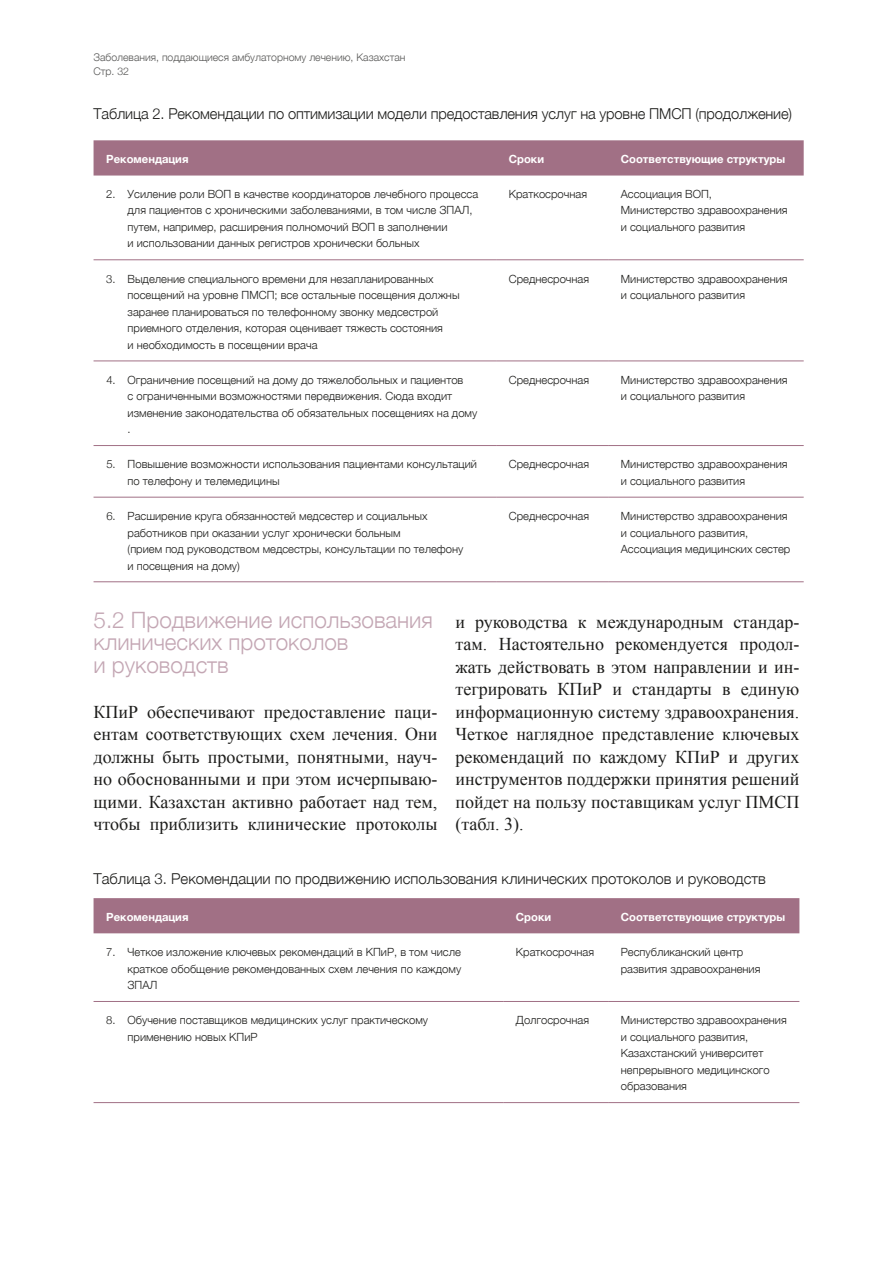
<style>
.page{position:relative;width:893px;height:1263px;background:#fff}
.page>*{position:absolute;margin:0;border:0;box-sizing:border-box;transform-origin:0 0}
.t1{font:300 22.5px/22.5px "Helvetica Neue";color:#c4a7b4}
.t2{font:18px/22.5px "Times New Roman";color:#1d1d1b;text-align:justify}
.t3{font:300 15px "Helvetica Neue";letter-spacing:-.01em;color:#1d1d1b}
.t4{font:300 11.25px/16.5px "Helvetica Neue";color:#1d1d1b}
.t5{font:700 11.25px "Helvetica Neue";color:#fff}
.t6{font:300 10.5px/13.5px "Helvetica Neue";color:#575756}
</style>
<div class="page">
<div style="left:94px;top:140px;width:710px;height:36px;background:#a17085"></div>
<hr style="left:94px;top:497px;width:402px;height:1px;background:#a17085">
<hr style="left:496px;top:497px;width:112px;height:1px;background:#a17085">
<hr style="left:608px;top:497px;width:196px;height:1px;background:#a17085">
<hr style="left:94px;top:581px;width:402px;height:1px;background:#a17085">
<hr style="left:496px;top:581px;width:112px;height:1px;background:#a17085">
<hr style="left:608px;top:581px;width:196px;height:1px;background:#a17085">
<hr style="left:94px;top:259px;width:402px;height:1px;background:#a17085">
<hr style="left:496px;top:259px;width:112px;height:1px;background:#a17085">
<hr style="left:608px;top:259px;width:196px;height:1px;background:#a17085">
<hr style="left:94px;top:361px;width:402px;height:1px;background:#a17085">
<hr style="left:496px;top:361px;width:112px;height:1px;background:#a17085">
<hr style="left:608px;top:361px;width:196px;height:1px;background:#a17085">
<hr style="left:94px;top:445px;width:402px;height:1px;background:#a17085">
<hr style="left:496px;top:445px;width:112px;height:1px;background:#a17085">
<hr style="left:608px;top:445px;width:196px;height:1px;background:#a17085">
<div style="left:94px;top:898px;width:705px;height:35px;background:#a17085"></div>
<hr style="left:94px;top:1001px;width:409px;height:1px;background:#a17085">
<hr style="left:503px;top:1001px;width:105px;height:1px;background:#a17085">
<hr style="left:608px;top:1001px;width:191px;height:1px;background:#a17085">
<hr style="left:94px;top:1102px;width:409px;height:1px;background:#a17085">
<hr style="left:503px;top:1102px;width:105px;height:1px;background:#a17085">
<hr style="left:608px;top:1102px;width:191px;height:1px;background:#a17085">
<p class="t6" style="left:94px;top:50px;width:313px">Заболевания, поддающиеся амбулаторному лечению, Казахстан<br>Стр. 32</p>
<h3 class="t3" style="left:94px;top:102px;width:700px">Таблица 2. Рекомендации по оптимизации модели предоставления услуг на уровне ПМСП (продолжение)</h3>
<p class="t5" style="left:106px;top:150px;width:84px">Рекомендация</p>
<p class="t5" style="left:509px;top:150px;width:37px">Сроки</p>
<p class="t5" style="left:621px;top:150px;width:166px">Соответствующие структуры</p>
<p class="t4" style="left:128px;top:185px;width:352px;text-indent:-21px">2. Усиление роли ВОП в качестве координаторов лечебного процесса для пациентов с хроническими заболеваниями, в том числе ЗПАЛ, путем, например, расширения полномочий ВОП в заполнении<br>и использовании данных регистров хронически больных</p>
<p class="t4" style="left:509px;top:185px;width:80px">Краткосрочная</p>
<p class="t4" style="left:621px;top:185px;width:168px">Ассоциация ВОП,<br>Министерство здравоохранения и социального развития</p>
<p class="t4" style="left:128px;top:269px;width:333px;text-indent:-21px">3. Выделение специального времени для незапланированных посещений на уровне ПМСП; все остальные посещения должны заранее планироваться по телефонному звонку медсестрой приемного отделения, которая оценивает тяжесть состояния<br>и необходимость в посещении врача</p>
<p class="t4" style="left:509px;top:269px;width:82px">Среднесрочная</p>
<p class="t4" style="left:621px;top:269px;width:168px">Министерство здравоохранения и социального развития</p>
<p class="t4" style="left:128px;top:371px;width:351px;text-indent:-21px">4. Ограничение посещений на дому до тяжелобольных и пациентов<br>с ограниченными возможностями передвижения. Сюда входит изменение законодательства об обязательных посещениях на дому .</p>
<p class="t4" style="left:509px;top:371px;width:82px">Среднесрочная</p>
<p class="t4" style="left:621px;top:371px;width:168px">Министерство здравоохранения и социального развития</p>
<p class="t4" style="left:128px;top:455px;width:351px;text-indent:-21px">5. Повышение возможности использования пациентами консультаций по телефону и телемедицины</p>
<p class="t4" style="left:509px;top:455px;width:82px">Среднесрочная</p>
<p class="t4" style="left:621px;top:455px;width:168px">Министерство здравоохранения и социального развития</p>
<p class="t4" style="left:128px;top:507px;width:337px;text-indent:-21px">6. Расширение круга обязанностей медсестер и социальных работников при оказании услуг хронически больным<br>(прием под руководством медсестры, консультации по телефону и посещения на дому)</p>
<p class="t4" style="left:509px;top:507px;width:82px">Среднесрочная</p>
<p class="t4" style="left:621px;top:507px;width:171px">Министерство здравоохранения и социального развития,<br>Ассоциация медицинских сестер</p>
<h1 class="t1" style="left:94px;top:607px;width:341px">5.2 Продвижение использования клинических протоколов<br>и руководств</h1>
<p class="t2" style="left:94px;top:700px;width:345px">КПиР обеспечивают предоставление паци&shy;ентам соответствующих схем лечения. Они должны быть простыми, понятными, науч&shy;но обоснованными и при этом исчерпываю&shy;щими. Казахстан активно работает над тем, чтобы приблизить клинические протоколы</p>
<p class="t2" style="left:455px;top:610px;width:345px">и руководства к международным стандар&shy;там. Настоятельно рекомендуется продол&shy;жать действовать в этом направлении и ин&shy;тегрировать КПиР и стандарты в единую информационную систему здравоохранения.<br>Четкое наглядное представление ключевых рекомендаций по каждому КПиР и других инструментов поддержки принятия решений пойдет на пользу поставщикам услуг ПМСП (табл. 3).</p>
<h3 class="t3" style="left:94px;top:867px;width:674px">Таблица 3. Рекомендации по продвижению использования клинических протоколов и руководств</h3>
<p class="t5" style="left:106px;top:908px;width:84px">Рекомендация</p>
<p class="t5" style="left:516px;top:908px;width:37px">Сроки</p>
<p class="t5" style="left:621px;top:908px;width:166px">Соответствующие структуры</p>
<p class="t4" style="left:128px;top:943px;width:335px;text-align:justify;text-indent:-21px">7. Четкое изложение ключевых рекомендаций в КПиР, в том числе краткое обобщение рекомендованных схем лечения по каждому ЗПАЛ</p>
<p class="t4" style="left:516px;top:943px;width:80px">Краткосрочная</p>
<p class="t4" style="left:621px;top:943px;width:141px">Республиканский центр развития здравоохранения</p>
<p class="t4" style="left:128px;top:1011px;width:302px;text-indent:-21px">8. Обучение поставщиков медицинских услуг практическому применению новых КПиР</p>
<p class="t4" style="left:516px;top:1011px;width:75px">Долгосрочная</p>
<p class="t4" style="left:621px;top:1011px;width:167px">Министерство здравоохранения и социального развития,<br>Казахстанский университет непрерывного медицинского образования</p>
</div>
